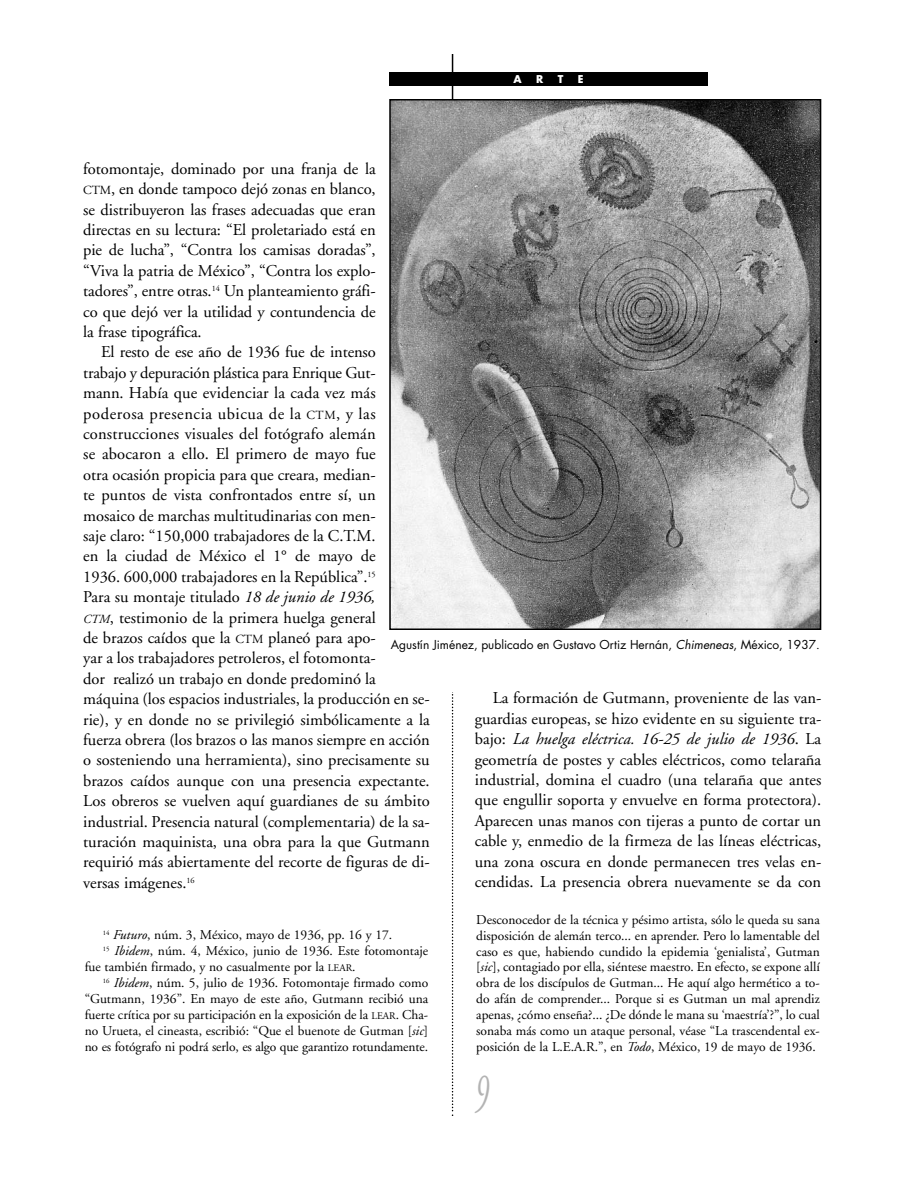
<style>
.page{position:relative;width:918px;height:1188px;background:#fff}
.page>*{position:absolute;margin:0;border:0;box-sizing:border-box;transform-origin:0 0}
.t1{font:italic 54px "Adobe Garamond";color:#b3b3b3;scale:.5 1}
.t2{font:16.5px/20.4px "Adobe Garamond";color:#000;text-align:justify}
.t3{font:13.5px/15.9px "Adobe Garamond";color:#000;text-align:justify}
.t4{font:12px "Futura";color:#000}
.t5{font:700 10.5px "Futura";color:#fff}
.s1{font-size:12.3px}
.s2{font-style:italic}
.s3{font-style:italic;font-size:12.3px}
.s4{font-size:10.2px}
</style>
<div class="page">
<hr style="left:452px;top:54px;width:1px;height:306px;background:#000">
<svg style="left:452px;top:692px;width:1px;height:424px"></svg>
<div style="left:389px;top:72px;width:319px;height:14px;background:#000"></div>
<img style="left:392px;top:102px;width:426px;height:525px">
<div style="left:389px;top:99px;width:432px;height:531px;border:2px solid #000"></div>
<p class="t5" style="left:514px;top:74px;width:10px">A</p>
<p class="t5" style="left:536px;top:74px;width:9px">R</p>
<p class="t5" style="left:558px;top:74px;width:7px">T</p>
<p class="t5" style="left:578px;top:74px;width:7px">E</p>
<p class="t2" style="left:83px;top:160px;width:294px">fotomontaje, dominado por una franja de la <span class="s1">CTM</span>, en donde tampoco dejó zonas en blanco, se distribuyeron las frases adecuadas que eran directas en su lectura: “El proletariado está en pie de lucha”, “Contra los camisas doradas”, “Viva la patria de México”, “Contra los explo&shy;tadores”, entre otras.<sup>14</sup> Un planteamiento gráfi&shy;co que dejó ver la utilidad y contundencia de la frase tipográfica.</p>
<p class="t2" style="left:83px;top:344px;width:348px;text-align:left;text-indent:18px">El resto de ese año de 1936 fue de intenso<br>trabajo y depuración plástica para Enrique Gut-<br>mann. Había que evidenciar la cada vez más poderosa presencia ubicua de la <span class="s1">CTM</span>, y las construcciones visuales del fotógrafo alemán<br>se abocaron a ello. El primero de mayo fue<br>otra ocasión propicia para que creara, median-<br>te puntos de vista confrontados entre sí, un mosaico de marchas multitudinarias con men-<br>saje claro: “150,000 trabajadores de la C.T.M.<br>en la ciudad de México el 1° de mayo de<br>1936. 600,000 trabajadores en la República”.<sup>15<br></sup>Para su montaje titulado <span class="s2">18 de junio de 1936,<br></span><span class="s3">CTM</span>, testimonio de la primera huelga general<br>de brazos caídos que la <span class="s1">CTM</span> planeó para apo-<br>yar a los trabajadores petroleros, el fotomonta-<br>dor realizó un trabajo en donde predominó la máquina (los espacios industriales, la producción en se&shy;rie), y en donde no se privilegió simbólicamente a la fuerza obrera (los brazos o las manos siempre en acción o sosteniendo una herramienta), sino precisamente su brazos caídos aunque con una presencia expectante.<br>Los obreros se vuelven aquí guardianes de su ámbito industrial. Presencia natural (complementaria) de la sa&shy;turación maquinista, una obra para la que Gutmann requirió más abiertamente del recorte de figuras de di&shy;versas imágenes.<sup>16</sup></p>
<p class="t4" style="left:391px;top:639px;width:431px">Agustín Jiménez, publicado en Gustavo Ortiz Hernán, <span class="s2">Chimeneas</span>, México, 1937.</p>
<p class="t2" style="left:475px;top:689px;width:348px;text-indent:18px">La formación de Gutmann, proveniente de las van&shy;guardias europeas, se hizo evidente en su siguiente tra&shy;bajo: <span class="s2">La huelga eléctrica. 16-25 de julio de 1936</span>. La geometría de postes y cables eléctricos, como telaraña industrial, domina el cuadro (una telaraña que antes que engullir soporta y envuelve en forma protectora).<br>Aparecen unas manos con tijeras a punto de cortar un cable y, enmedio de la firmeza de las líneas eléctricas, una zona oscura en donde permanecen tres velas en&shy;cendidas. La presencia obrera nuevamente se da con</p>
<p class="t3" style="left:103px;top:928px;width:291px"><sup>14</sup> <span class="s2">Futuro</span>, núm. 3, México, mayo de 1936, pp. 16 y 17.</p>
<p class="t3" style="left:103px;top:944px;width:327px"><sup>15</sup> <span class="s2">Ibidem</span>, núm. 4, México, junio de 1936. Este fotomontaje</p>
<p class="t3" style="left:85px;top:960px;width:272px">fue también firmado, y no casualmente por la <span class="s4">LEAR</span>.</p>
<p class="t3" style="left:103px;top:976px;width:327px"><sup>16</sup> <span class="s2">Ibidem</span>, núm. 5, julio de 1936. Fotomontaje firmado como</p>
<p class="t3" style="left:85px;top:992px;width:345px">“Gutmann, 1936”. En mayo de este año, Gutmann recibió una</p>
<p class="t3" style="left:85px;top:1008px;width:345px">fuerte crítica por su participación en la exposición de la <span class="s4">LEAR</span>. Cha-</p>
<p class="t3" style="left:85px;top:1024px;width:345px">no Urueta, el cineasta, escribió: “Que el buenote de Gutman [<span class="s2">sic</span>]</p>
<p class="t3" style="left:85px;top:1040px;width:345px">no es fotógrafo ni podrá serlo, es algo que garantizo rotundamente.</p>
<p class="t3" style="left:476px;top:913px;width:345px">Desconocedor de la técnica y pésimo artista, sólo le queda su sana disposición de alemán terco... en aprender. Pero lo lamentable del caso es que, habiendo cundido la epidemia ‘genialista’, Gutman [<span class="s2">sic</span>], contagiado por ella, siéntese maestro. En efecto, se expone allí obra de los discípulos de Gutman... He aquí algo hermético a to&shy;do afán de comprender... Porque si es Gutman un mal aprendiz apenas, ¿cómo enseña?... ¿De dónde le mana su ‘maestría’?”, lo cual sonaba más como un ataque personal, véase “La trascendental ex&shy;posición de la L.E.A.R.”, en <span class="s2">Todo</span>, México, 19 de mayo de 1936.</p>
<h1 class="t1" style="left:475px;top:1071px;width:28px">9</h1>
</div>
